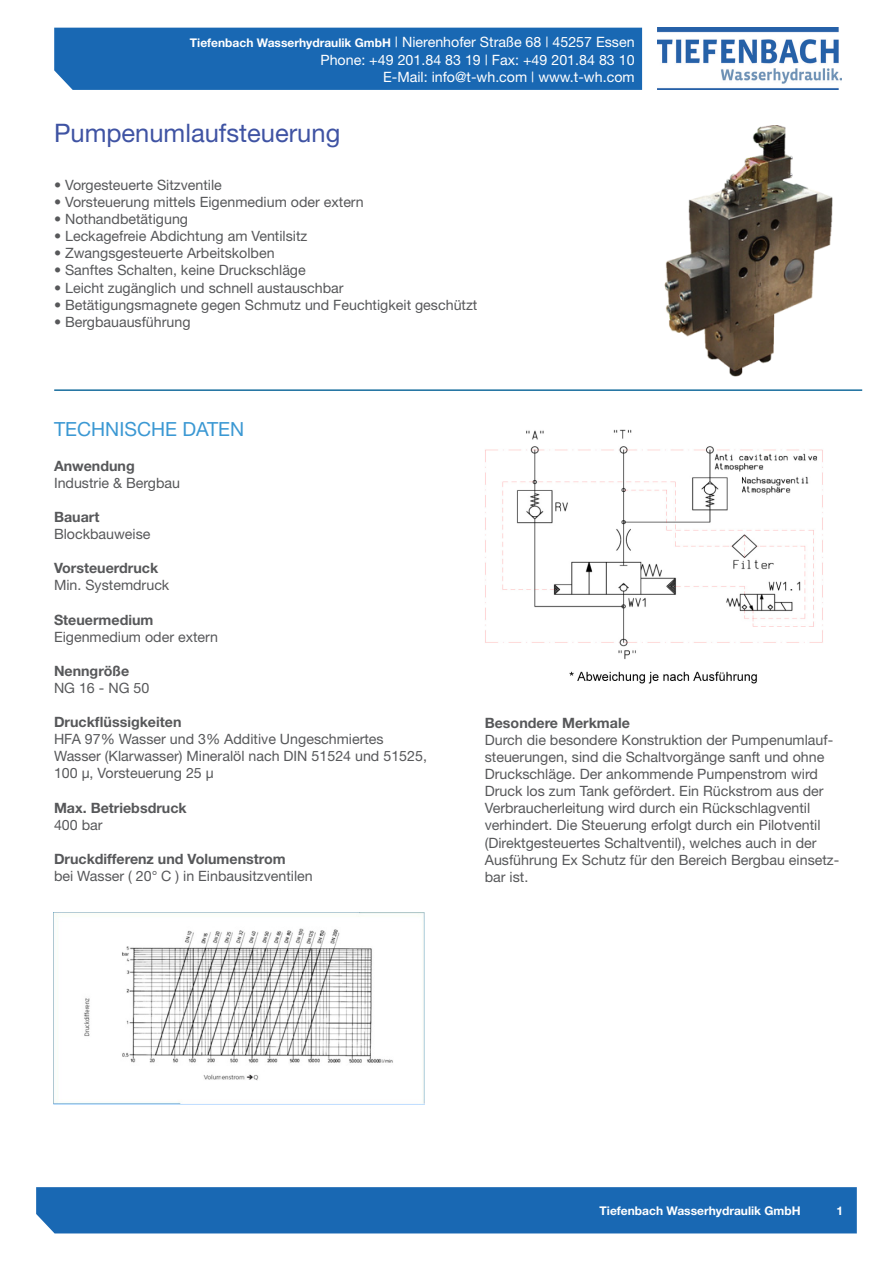
<style>
.page{position:relative;width:893px;height:1263px;background:#fff}
.page>*{position:absolute;margin:0;border:0;box-sizing:border-box;transform-origin:0 0}
.t1{font:25.5px "Helvetica Neue";color:#3f53a3}
.t2{font:19.5px "Helvetica Neue";color:#3b98d3}
.t3{font:14.25px/17.1px "Helvetica Neue";color:#57585a}
.t4{font:700 14.25px "Helvetica Neue";color:#57585a}
.t5{font:14.25px/17.1px "Helvetica Neue";color:#fff;text-align:right}
.t6{font:700 12px "Helvetica Neue";color:#fff}
.s1{font-weight:700;font-size:12px}
</style>
<div class="page">
<div style="left:54px;top:28px;width:588px;height:62px;background:#1968b3"></div>
<div style="left:36px;top:1187px;width:821px;height:46px;background:#1968b3"></div>
<hr style="left:54px;top:389px;width:808px;height:2px;background:#166c9d">
<img style="left:657px;top:28px;width:184px;height:61px">
<img style="left:664px;top:125px;width:169px;height:252px">
<img style="left:485px;top:429px;width:338px;height:255px">
<img style="left:54px;top:912px;width:370px;height:192px">
<p class="t5" style="left:190px;top:34px;width:446px"><span class="s1">Tiefenbach Wasserhydraulik GmbH</span> | Nierenhofer Straße 68 | 45257 Essen<br>Phone: +49 201.84 83 19 | Fax: +49 201.84 83 10<br>E-Mail: info@t-wh.com | www.t-wh.com</p>
<p class="t1" style="left:54px;top:118px;width:288px">Pumpenumlaufsteuerung</p>
<p class="t3" style="left:54px;top:176px;width:169px">• Vorgesteuerte Sitzventile</p>
<p class="t3" style="left:54px;top:193px;width:311px">• Vorsteuerung mittels Eigenmedium oder extern</p>
<p class="t3" style="left:54px;top:210px;width:136px">• Nothandbetätigung</p>
<p class="t3" style="left:54px;top:227px;width:255px">• Leckagefreie Abdichtung am Ventilsitz</p>
<p class="t3" style="left:54px;top:244px;width:222px">• Zwangsgesteuerte Arbeitskolben</p>
<p class="t3" style="left:54px;top:262px;width:253px">• Sanftes Schalten, keine Druckschläge</p>
<p class="t3" style="left:54px;top:279px;width:291px">• Leicht zugänglich und schnell austauschbar</p>
<p class="t3" style="left:54px;top:296px;width:425px">• Betätigungsmagnete gegen Schmutz und Feuchtigkeit geschützt</p>
<p class="t3" style="left:54px;top:313px;width:138px">• Bergbauausführung</p>
<p class="t2" style="left:54px;top:418px;width:192px">TECHNISCHE DATEN</p>
<p class="t4" style="left:54px;top:457px;width:82px">Anwendung</p>
<p class="t3" style="left:54px;top:474px;width:128px">Industrie &amp; Bergbau</p>
<p class="t4" style="left:54px;top:508px;width:47px">Bauart</p>
<p class="t3" style="left:54px;top:525px;width:98px">Blockbauweise</p>
<p class="t4" style="left:54px;top:559px;width:106px">Vorsteuerdruck</p>
<p class="t3" style="left:54px;top:576px;width:117px">Min. Systemdruck</p>
<p class="t4" style="left:54px;top:611px;width:101px">Steuermedium</p>
<p class="t3" style="left:54px;top:628px;width:166px">Eigenmedium oder extern</p>
<p class="t4" style="left:54px;top:662px;width:77px">Nenngröße</p>
<p class="t3" style="left:54px;top:679px;width:97px">NG 16 - NG 50</p>
<p class="t4" style="left:54px;top:713px;width:129px">Druckflüssigkeiten</p>
<p class="t3" style="left:54px;top:730px;width:331px">HFA 97% Wasser und 3% Additive Ungeschmiertes</p>
<p class="t3" style="left:54px;top:747px;width:374px">Wasser (Klarwasser) Mineralöl nach DIN 51524 und 51525,<br>100 µ, Vorsteuerung 25 µ</p>
<p class="t4" style="left:54px;top:799px;width:134px">Max. Betriebsdruck</p>
<p class="t3" style="left:54px;top:816px;width:50px">400 bar</p>
<p class="t4" style="left:54px;top:850px;width:233px">Druckdifferenz und Volumenstrom</p>
<p class="t3" style="left:54px;top:867px;width:260px">bei Wasser ( 20° C ) in Einbausitzventilen</p>
<p class="t4" style="left:485px;top:714px;width:147px">Besondere Merkmale</p>
<p class="t3" style="left:485px;top:731px;width:356px">Durch die besondere Konstruktion der Pumpenumlauf&shy;steuerungen, sind die Schaltvorgänge sanft und ohne Druckschläge. Der ankommende Pumpenstrom wird Druck los zum Tank gefördert. Ein Rückstrom aus der Verbraucherleitung wird durch ein Rückschlagventil verhindert. Die Steuerung erfolgt durch ein Pilotventil (Direktgesteuertes Schaltventil), welches auch in der Ausführung Ex Schutz für den Bereich Bergbau einsetz&shy;bar ist.</p>
<p class="t6" style="left:600px;top:1203px;width:203px">Tiefenbach Wasserhydraulik GmbH</p>
<p class="t6" style="left:836px;top:1203px;width:8px">1</p>
</div>
